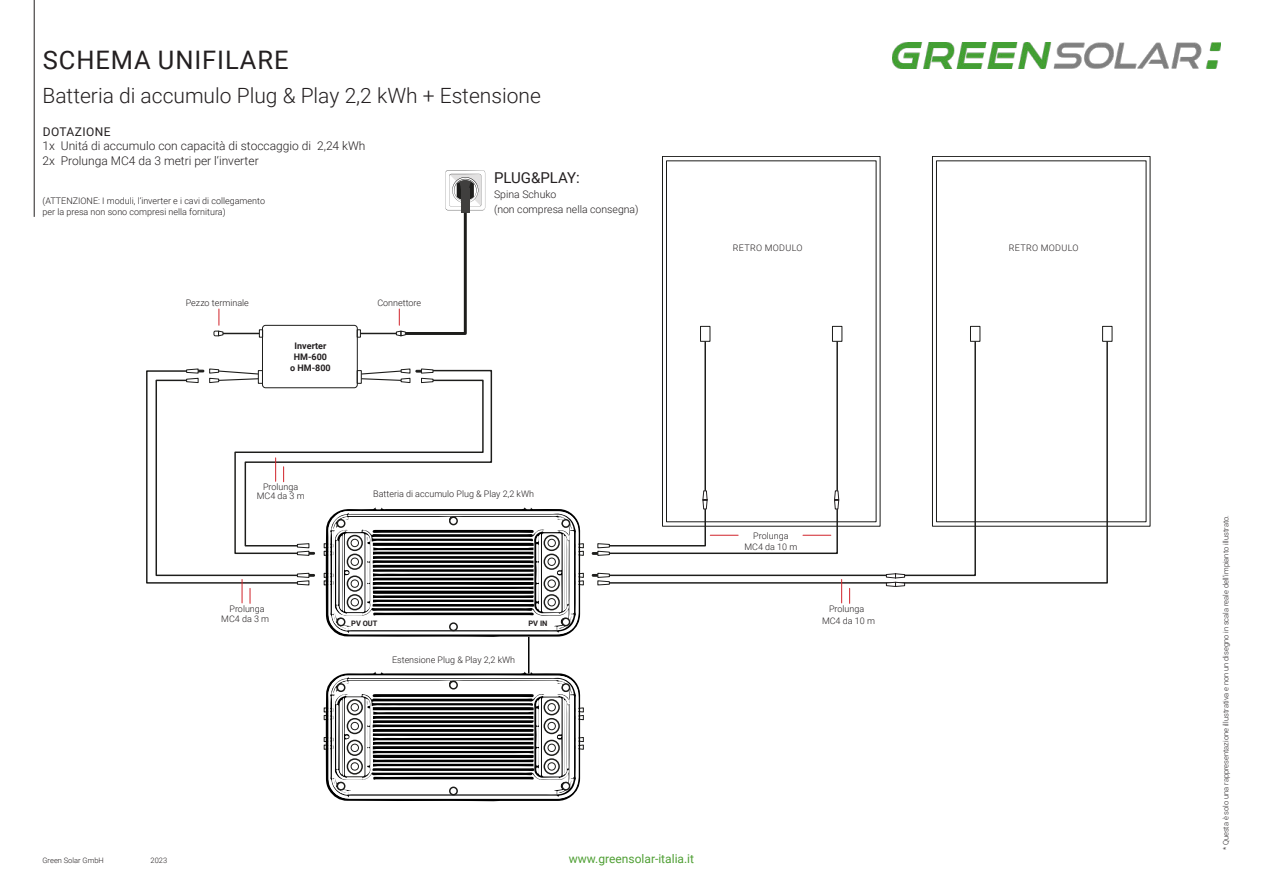
<style>
.page{position:relative;width:1263px;height:893px;background:#fff}
.page>*{position:absolute;margin:0;border:0;box-sizing:border-box;transform-origin:0 0}
.t1{font:25.5px "Roboto";letter-spacing:.035em;color:#231f20}
.t2{font:300 21px "Roboto";color:#231f20}
.t3{font:15px "Roboto";color:#231f20}
.t4{font:300 12px/14.4px "Roboto";color:#231f20}
.t5{font:12px "Roboto";color:#4f9f34}
.t6{font:12px "Roboto";letter-spacing:.035em;color:#231f20}
.t7{font:300 10.5px/15px "Roboto";color:#231f20}
.t8{font:300 9px/10.8px "Roboto";color:#231f20}
.t9{font:300 9px "Roboto";letter-spacing:.035em;color:#231f20}
.t10{font:700 9px/10.8px "Roboto";color:#231f20;text-align:center}
.t11{font:300 7.5px "Roboto";color:#231f20}
.t12{font:700 7.5px "Roboto";color:#231f20}
</style>
<div class="page">
<img style="left:892px;top:43px;width:328px;height:26px">
<hr style="left:34px;top:0;width:1px;height:217px;background:#231f20">
<svg style="left:592px;top:573px;width:18px;height:12px"></svg>
<svg style="left:1109px;top:160px;width:38px;height:363px"></svg>
<div style="left:936px;top:161px;width:210px;height:361px;background:#fff"></div>
<div style="left:1102px;top:326px;width:10px;height:16px;border:1px solid #1d1d1b"></div>
<div style="left:970px;top:326px;width:10px;height:16px;border:1px solid #1d1d1b"></div>
<svg style="left:608px;top:340px;width:501px;height:244px"></svg>
<svg style="left:608px;top:340px;width:369px;height:237px"></svg>
<svg style="left:839px;top:160px;width:39px;height:365px"></svg>
<div style="left:666px;top:161px;width:210px;height:361px;background:#fff"></div>
<div style="left:700px;top:326px;width:10px;height:16px;border:1px solid #1d1d1b"></div>
<div style="left:832px;top:326px;width:10px;height:16px;border:1px solid #1d1d1b"></div>
<svg style="left:738px;top:340px;width:101px;height:215px"></svg>
<div style="left:262px;top:325px;width:96px;height:63px;border:1px solid #1d1d1b;border-radius:3px"></div>
<svg style="left:259px;top:329px;width:4px;height:9px"></svg>
<svg style="left:357px;top:329px;width:4px;height:9px"></svg>
<hr style="left:223px;top:333px;width:36px;height:1px;background:#1d1d1b">
<hr style="left:360px;top:333px;width:36px;height:1px;background:#1d1d1b">
<svg style="left:214px;top:331px;width:9px;height:5px"></svg>
<svg style="left:324px;top:672px;width:260px;height:129px"></svg>
<div style="left:347px;top:699px;width:16px;height:16px;border:1px solid #1d1d1b;border-radius:50%"></div>
<div style="left:450px;top:681px;width:7px;height:8px;background:#fff;border-radius:50%"></div>
<div style="left:449px;top:681px;width:9px;height:8px;border:1px solid #1d1d1b;border-radius:50%"></div>
<div style="left:337px;top:684px;width:8px;height:7px;background:#fff;border-radius:50%"></div>
<div style="left:337px;top:683px;width:8px;height:9px;border:1px solid #1d1d1b;border-radius:50%"></div>
<div style="left:337px;top:782px;width:8px;height:8px;background:#fff;border-radius:50%"></div>
<div style="left:337px;top:782px;width:8px;height:9px;border:1px solid #1d1d1b;border-radius:50%"></div>
<svg style="left:562px;top:684px;width:8px;height:7px"></svg>
<div style="left:561px;top:683px;width:9px;height:9px;border:1px solid #1d1d1b;border-radius:50%"></div>
<svg style="left:562px;top:782px;width:8px;height:8px"></svg>
<div style="left:561px;top:782px;width:9px;height:9px;border:1px solid #1d1d1b;border-radius:50%"></div>
<svg style="left:450px;top:787px;width:7px;height:8px"></svg>
<div style="left:449px;top:787px;width:9px;height:8px;border:1px solid #1d1d1b;border-radius:50%"></div>
<div style="left:548px;top:763px;width:7px;height:7px;background:#fff;border-radius:50%"></div>
<div style="left:548px;top:762px;width:8px;height:8px;border:1px solid #1d1d1b;border-radius:50%"></div>
<div style="left:548px;top:744px;width:7px;height:7px;background:#fff;border-radius:50%"></div>
<div style="left:548px;top:744px;width:8px;height:8px;border:1px solid #1d1d1b;border-radius:50%"></div>
<div style="left:548px;top:722px;width:7px;height:8px;background:#fff;border-radius:50%"></div>
<div style="left:548px;top:722px;width:8px;height:8px;border:1px solid #1d1d1b;border-radius:50%"></div>
<div style="left:548px;top:704px;width:7px;height:7px;background:#fff;border-radius:50%"></div>
<div style="left:548px;top:703px;width:8px;height:8px;border:1px solid #1d1d1b;border-radius:50%"></div>
<div style="left:351px;top:763px;width:7px;height:7px;background:#fff;border-radius:50%"></div>
<div style="left:351px;top:762px;width:8px;height:8px;border:1px solid #1d1d1b;border-radius:50%"></div>
<div style="left:351px;top:744px;width:7px;height:7px;background:#fff;border-radius:50%"></div>
<div style="left:351px;top:744px;width:8px;height:8px;border:1px solid #1d1d1b;border-radius:50%"></div>
<div style="left:351px;top:722px;width:7px;height:8px;background:#fff;border-radius:50%"></div>
<div style="left:351px;top:722px;width:8px;height:8px;border:1px solid #1d1d1b;border-radius:50%"></div>
<div style="left:351px;top:704px;width:7px;height:7px;background:#fff;border-radius:50%"></div>
<div style="left:351px;top:703px;width:8px;height:8px;border:1px solid #1d1d1b;border-radius:50%"></div>
<div style="left:347px;top:718px;width:16px;height:16px;border:1px solid #1d1d1b;border-radius:50%"></div>
<div style="left:347px;top:740px;width:16px;height:16px;border:1px solid #1d1d1b;border-radius:50%"></div>
<div style="left:347px;top:758px;width:16px;height:17px;border:1px solid #1d1d1b;border-radius:50%"></div>
<div style="left:543px;top:699px;width:17px;height:16px;border:1px solid #1d1d1b;border-radius:50%"></div>
<div style="left:543px;top:718px;width:17px;height:16px;border:1px solid #1d1d1b;border-radius:50%"></div>
<div style="left:543px;top:740px;width:17px;height:16px;border:1px solid #1d1d1b;border-radius:50%"></div>
<div style="left:543px;top:758px;width:17px;height:17px;border:1px solid #1d1d1b;border-radius:50%"></div>
<hr style="left:528px;top:637px;width:1px;height:37px;background:#000">
<svg style="left:396px;top:170px;width:89px;height:166px"></svg>
<svg style="left:849px;top:588px;width:1px;height:15px"></svg>
<svg style="left:841px;top:579px;width:1px;height:24px"></svg>
<svg style="left:146px;top:369px;width:438px;height:268px"></svg>
<svg style="left:803px;top:535px;width:28px;height:1px"></svg>
<svg style="left:886px;top:573px;width:19px;height:14px"></svg>
<svg style="left:834px;top:490px;width:5px;height:19px"></svg>
<svg style="left:592px;top:340px;width:146px;height:216px"></svg>
<svg style="left:219px;top:309px;width:1px;height:16px"></svg>
<h1 class="t1" style="left:43px;top:50px;width:247px">SCHEMA UNIFILARE</h1>
<h2 class="t2" style="left:43px;top:86px;width:500px">Batteria di accumulo Plug &amp; Play 2,2 kWh + Estensione</h2>
<h3 class="t6" style="left:43px;top:125px;width:69px">DOTAZIONE</h3>
<h3 class="t4" style="left:43px;top:140px;width:324px">1x Unitá di accumulo con capacità di stoccaggio di 2,24 kWh<br>2x Prolunga MC4 da 3 metri per l‘inverter</h3>
<p class="t8" style="left:43px;top:196px;width:224px">(ATTENZIONE: I moduli, l‘inverter e i cavi di collegamento per la presa non sono compresi nella fornitura)</p>
<h3 class="t3" style="left:494px;top:169px;width:87px">PLUG&amp;PLAY:</h3>
<p class="t7" style="left:494px;top:187px;width:146px">Spina Schuko<br>(non compresa nella consegna)</p>
<p class="t8" style="left:186px;top:298px;width:65px">Pezzo terminale</p>
<p class="t10" style="left:290px;top:340px;width:42px">Inverter<br>HM-600 o HM-800</p>
<p class="t8" style="left:377px;top:298px;width:45px">Connettore</p>
<p class="t8" style="left:263px;top:482px;width:37px">Prolunga</p>
<p class="t8" style="left:257px;top:491px;width:49px">MC4 da 3 m</p>
<p class="t8" style="left:229px;top:604px;width:37px">Prolunga</p>
<p class="t8" style="left:221px;top:614px;width:49px">MC4 da 3 m</p>
<p class="t8" style="left:373px;top:489px;width:162px">Batteria di accumulo Plug &amp; Play 2,2 kWh</p>
<p class="t12" style="left:351px;top:619px;width:28px">PV OUT</p>
<p class="t8" style="left:392px;top:655px;width:125px">Estensione Plug &amp; Play 2,2 kWh</p>
<p class="t12" style="left:528px;top:619px;width:21px">PV IN</p>
<p class="t9" style="left:733px;top:244px;width:71px">RETRO MODULO</p>
<p class="t9" style="left:1009px;top:244px;width:71px">RETRO MODULO</p>
<p class="t8" style="left:753px;top:531px;width:37px">Prolunga</p>
<p class="t8" style="left:744px;top:542px;width:54px">MC4 da 10 m</p>
<p class="t8" style="left:829px;top:604px;width:37px">Prolunga</p>
<p class="t8" style="left:822px;top:616px;width:54px">MC4 da 10 m</p>
<p class="t11" style="left:43px;top:857px;width:63px">Green Solar GmbH</p>
<p class="t11" style="left:151px;top:857px;width:18px">2023</p>
<h3 class="t5" style="left:569px;top:854px;width:127px">www.greensolar-italia.it</h3>
<p class="t11" style="left:1222px;top:850px;width:337px;rotate:-90deg">* Questa è solo una rappresentazione illustrativa e non un disegno in scala reale dell‘impianto illustrato.</p>
</div>
